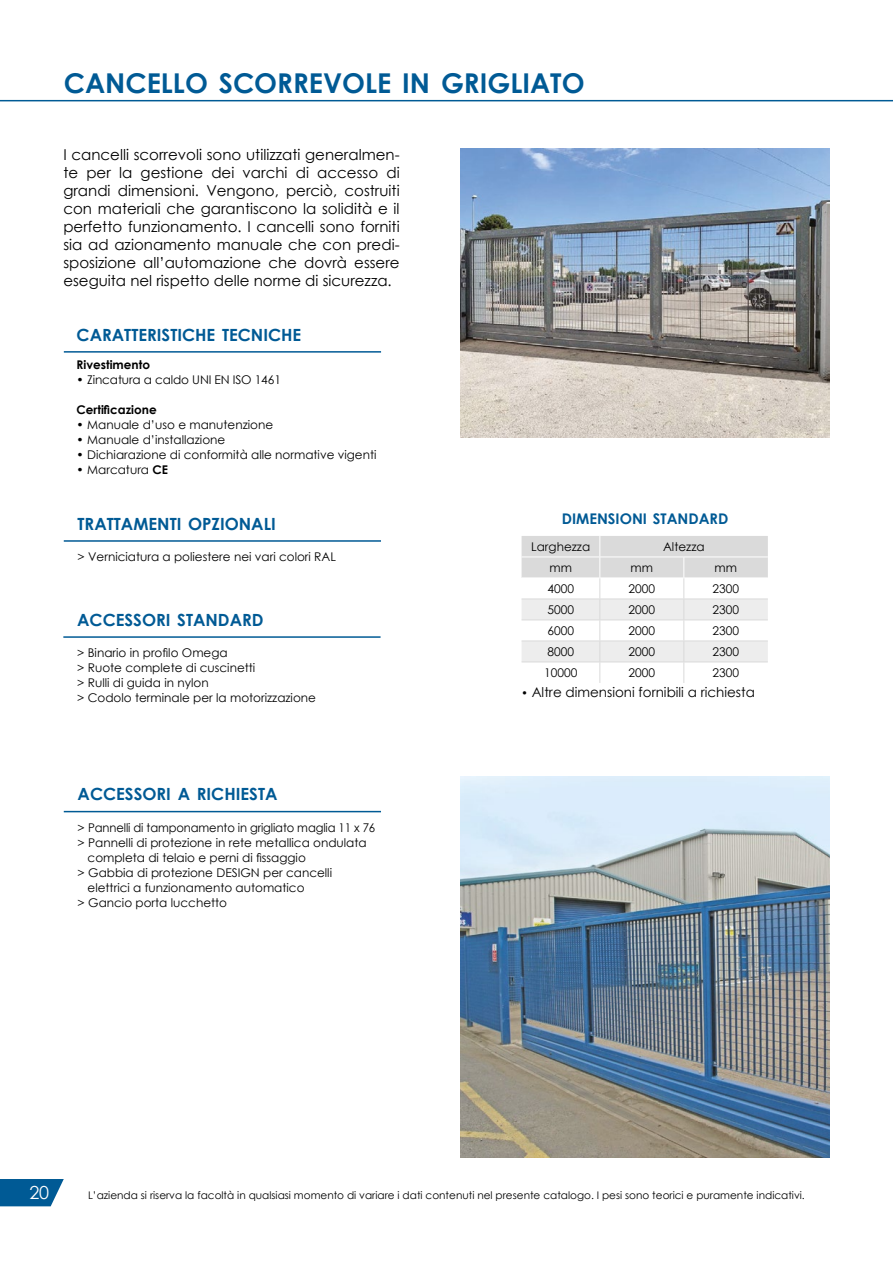
<style>
.page{position:relative;width:893px;height:1263px;background:#fff}
.page>*{position:absolute;margin:0;border:0;box-sizing:border-box;transform-origin:0 0}
.t1{font:700 27.3px "Century Gothic";color:#005a95}
.t2{font:18px "Century Gothic";color:#fff}
.t3{font:700 16.8px "Century Gothic";color:#005a95}
.t4{font:15px/18px "Century Gothic";color:#000;text-align:justify}
.t5{font:700 14.7px "Century Gothic";color:#005a95}
.t6{font:13.5px "Century Gothic";color:#000}
.t7{font:12px/15px "Century Gothic";color:#000}
.t8{font:700 12px "Century Gothic";color:#000}
.t9{font:10.5px "Century Gothic";color:#000}
.s1{font-weight:700}
.s2{font-family:"D DIN"}
</style>
<div class="page">
<svg style="left:0;top:1179px;width:64px;height:27px;background:#1a6ba0"></svg>
<hr style="left:0;top:100px;width:893px;height:1px;background:#005a95">
<hr style="left:64px;top:351px;width:317px;height:2px;background:#005a95">
<img style="left:461px;top:149px;width:368px;height:289px">
<hr style="left:63px;top:636px;width:318px;height:2px;background:#005a95">
<hr style="left:64px;top:811px;width:317px;height:1px;background:#005a95">
<hr style="left:64px;top:540px;width:317px;height:2px;background:#005a95">
<img style="left:461px;top:776px;width:368px;height:381px">
<svg style="left:522px;top:536px;width:246px;height:147px"></svg>
<h1 class="t1" style="left:64px;top:66px;width:522px">CANCELLO SCORREVOLE IN GRIGLIATO</h1>
<p class="t4" style="left:63px;top:145px;width:338px">I cancelli scorrevoli sono utilizzati generalmen&shy;te per la gestione dei varchi di accesso di grandi dimensioni. Vengono, perciò, costruiti con materiali che garantiscono la solidità e il perfetto funzionamento. I cancelli sono forniti sia ad azionamento manuale che con predi&shy;sposizione all’automazione che dovrà essere eseguita nel rispetto delle norme di sicurezza.</p>
<h3 class="t3" style="left:77px;top:324px;width:226px">CARATTERISTICHE TECNICHE</h3>
<p class="t8" style="left:77px;top:357px;width:75px">Rivestimento</p>
<p class="t7" style="left:77px;top:372px;width:206px">• Zincatura a caldo UNI EN ISO 1461</p>
<p class="t8" style="left:77px;top:402px;width:82px">Certificazione</p>
<p class="t7" style="left:77px;top:417px;width:198px">• Manuale d’uso e manutenzione</p>
<p class="t7" style="left:77px;top:432px;width:150px">• Manuale d’installazione</p>
<p class="t7" style="left:77px;top:447px;width:301px">• Dichiarazione di conformità alle normative vigenti</p>
<p class="t7" style="left:77px;top:462px;width:93px">• Marcatura <span class="s1">CE</span></p>
<h3 class="t3" style="left:78px;top:513px;width:200px">TRATTAMENTI OPZIONALI</h3>
<p class="t7" style="left:78px;top:549px;width:260px">&gt; Verniciatura a poliestere nei vari colori RAL</p>
<h3 class="t3" style="left:77px;top:609px;width:188px">ACCESSORI STANDARD</h3>
<p class="t7" style="left:77px;top:645px;width:240px">&gt; Binario in profilo Omega<br>&gt; Ruote complete di cuscinetti<br>&gt; Rulli di guida in nylon<br>&gt; Codolo terminale per la motorizzazione</p>
<h3 class="t3" style="left:78px;top:784px;width:201px">ACCESSORI A RICHIESTA</h3>
<p class="t7" style="left:78px;top:820px;width:299px">&gt; Pannelli di tamponamento in grigliato maglia 11 x 76</p>
<p class="t7" style="left:78px;top:835px;width:291px">&gt; Pannelli di protezione in rete metallica ondulata</p>
<p class="t7" style="left:88px;top:850px;width:220px">completa di telaio e perni di fissaggio</p>
<p class="t7" style="left:78px;top:865px;width:256px">&gt; Gabbia di protezione DESIGN per cancelli</p>
<p class="t7" style="left:88px;top:880px;width:219px">elettrici a funzionamento automatico</p>
<p class="t7" style="left:78px;top:895px;width:151px">&gt; Gancio porta lucchetto</p>
<p class="t5" style="left:562px;top:509px;width:168px">DIMENSIONI STANDARD</p>
<p class="t7" style="left:531px;top:539px;width:60px">Larghezza</p>
<p class="t7" style="left:663px;top:539px;width:43px">Altezza</p>
<p class="t7" style="left:549px;top:560px;width:24px">mm</p>
<p class="t7" style="left:631px;top:560px;width:24px">mm</p>
<p class="t7" style="left:715px;top:560px;width:24px">mm</p>
<p class="t7" style="left:547px;top:581px;width:28px">4000</p>
<p class="t7" style="left:628px;top:581px;width:28px">2000</p>
<p class="t7" style="left:712px;top:581px;width:28px">2300</p>
<p class="t7" style="left:547px;top:602px;width:28px">5000</p>
<p class="t7" style="left:628px;top:602px;width:28px">2000</p>
<p class="t7" style="left:712px;top:602px;width:28px">2300</p>
<p class="t7" style="left:547px;top:623px;width:28px">6000</p>
<p class="t7" style="left:628px;top:623px;width:28px">2000</p>
<p class="t7" style="left:712px;top:623px;width:28px">2300</p>
<p class="t7" style="left:547px;top:644px;width:28px">8000</p>
<p class="t7" style="left:628px;top:644px;width:28px">2000</p>
<p class="t7" style="left:712px;top:644px;width:28px">2300</p>
<p class="t7" style="left:544px;top:665px;width:35px">10000</p>
<p class="t7" style="left:628px;top:665px;width:28px">2000</p>
<p class="t7" style="left:712px;top:665px;width:28px">2300</p>
<p class="t6" style="left:522px;top:683px;width:235px"><span class="s2">•</span> Altre dimensioni fornibili a richiesta</p>
<h2 class="t2" style="left:29px;top:1180px;width:21px">20</h2>
<p class="t9" style="left:88px;top:1188px;width:718px">L’azienda si riserva la facoltà in qualsiasi momento di variare i dati contenuti nel presente catalogo. I pesi sono teorici e puramente indicativi.</p>
</div>
